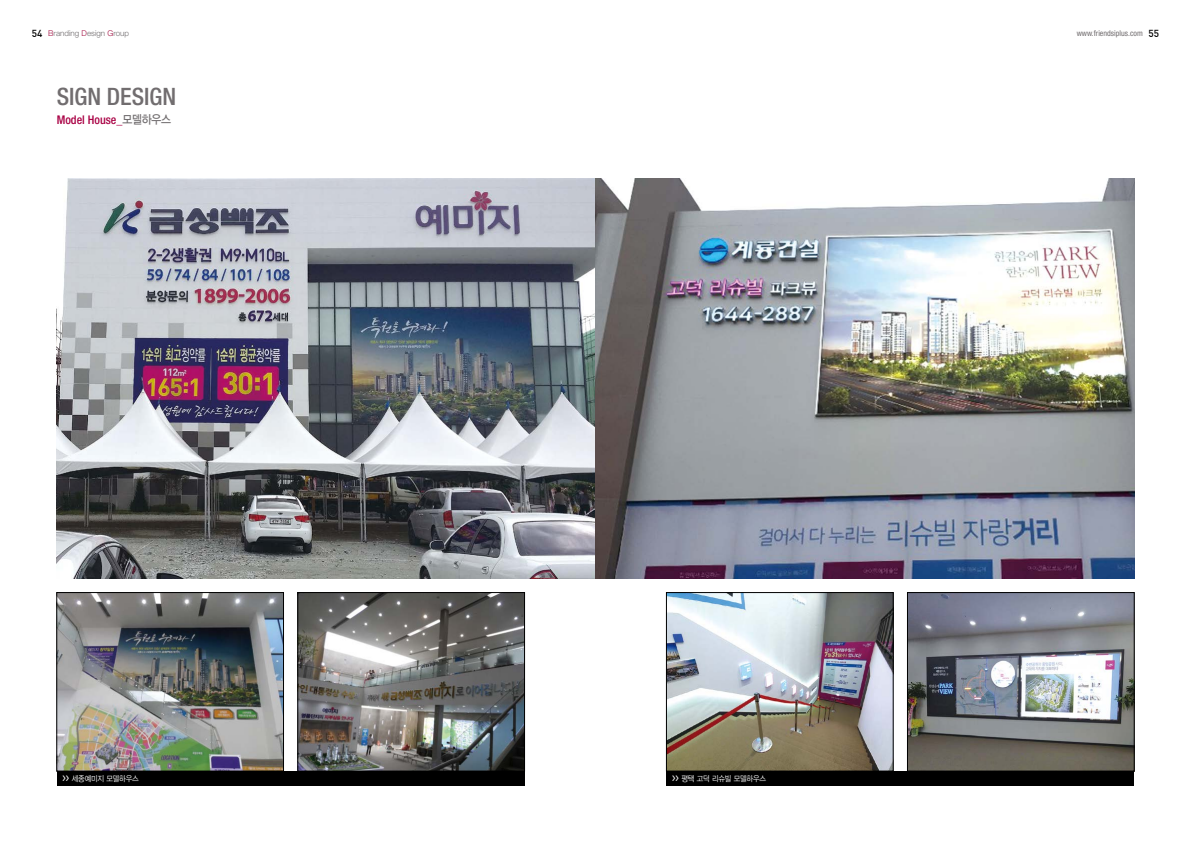
<style>
.page{position:relative;width:1191px;height:842px;background:#fff}
.page>*{position:absolute;margin:0;border:0;box-sizing:border-box;transform-origin:0 0}
.t1{font:500 condensed 24px "Helvetica Neue LT Std";color:#716d6f}
.t2{font:500 condensed 12px "Helvetica Neue LT Std";color:#a90044}
.t3{font:8px "YDIYGO320";letter-spacing:-.025em;color:#fff;scale:.9 1}
.t4{font:condensed 8px "Helvetica Neue LT Std";color:#716d6f}
.t5{font:300 8px "Helvetica Neue LT Std";color:#716d6f}
.s1{font-family:"Dinmed";font-weight:400;font-size:10px;color:#000}
.s2{color:#a10c3f}
.s3{font-family:"Dinmed";font-stretch:normal;font-size:10px;color:#000}
.s4{font-family:"YDIYGO330";font-weight:400;font-stretch:normal;color:#716d6f}
.s5{font-family:"YDIYGO350";font-size:6px}
</style>
<div class="page">
<img style="left:57px;top:179px;width:1077px;height:399px">
<img style="left:59px;top:594px;width:222px;height:175px">
<img style="left:300px;top:594px;width:222px;height:175px">
<div style="left:298px;top:592px;width:226px;height:179px;border:1px solid #000"></div>
<div style="left:57px;top:771px;width:467px;height:14px;background:#000"></div>
<img style="left:668px;top:594px;width:223px;height:175px">
<div style="left:666px;top:592px;width:227px;height:179px;border:1px solid #000"></div>
<img style="left:909px;top:594px;width:223px;height:175px">
<div style="left:907px;top:592px;width:227px;height:179px;border:1px solid #000"></div>
<div style="left:666px;top:771px;width:468px;height:14px;background:#000"></div>
<p class="t5" style="left:32px;top:29px;width:99px"><span class="s1">54</span> <span class="s2">B</span>randing <span class="s2">D</span>esign <span class="s2">G</span>roup</p>
<p class="t4" style="left:1076px;top:29px;width:84px">www.friendsiplus.com <span class="s3">55</span></p>
<h1 class="t1" style="left:57px;top:82px;width:121px">SIGN DESIGN</h1>
<h2 class="t2" style="left:57px;top:112px;width:116px">Model House_<span class="s4">모델하우스</span></h2>
<p class="t3" style="left:62px;top:774px;width:86px"><span class="s5">&gt;&gt;</span> 세종예미지 모델하우스</p>
<p class="t3" style="left:672px;top:774px;width:106px"><span class="s5">&gt;&gt;</span> 평택 고덕 리슈빌 모델하우스</p>
</div>
